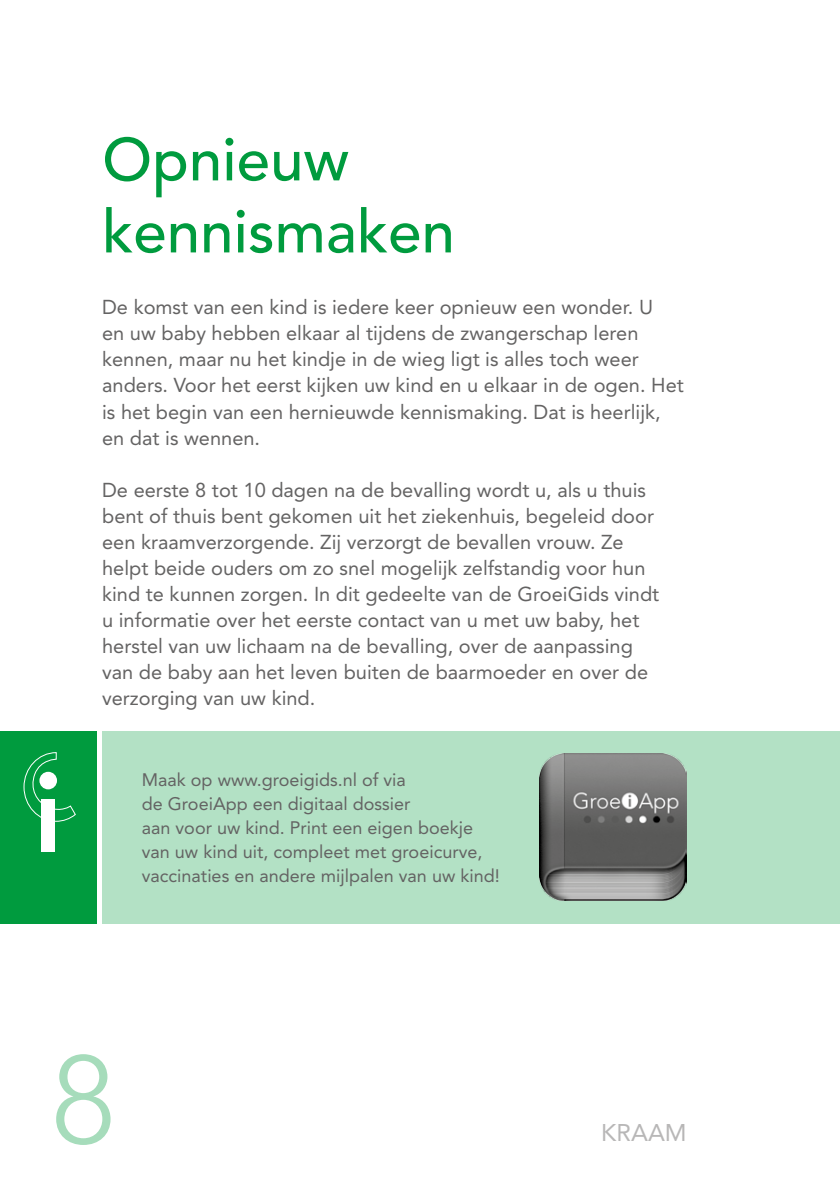
<style>
.page{position:relative;width:840px;height:1191px;background:#fff}
.page>*{position:absolute;margin:0;border:0;box-sizing:border-box;transform-origin:0 0}
.t1{font:300 124px "Avenir";color:#a6dcbb}
.t2{font:500 60px/72px "Avenir";color:#009b3e}
.t3{font:24px "Avenir";color:#b8b7b7}
.t4{font:20px/26px "Avenir";color:#646363}
.t5{font:18px/24px "Avenir";color:#646363}
</style>
<div class="page">
<hr style="left:839px;top:626px;width:1px;height:155px;background:#b3e1c5">
<div style="left:0;top:731px;width:96px;height:192px;background:#009b3e"></div>
<svg style="left:23px;top:752px;width:53px;height:70px"></svg>
<div style="left:39px;top:772px;width:18px;height:17px;background:#fff;border-radius:50%"></div>
<div style="left:42px;top:799px;width:13px;height:52px;background:#fff"></div>
<div style="left:102px;top:730px;width:737px;height:193px;background:#b3e1c5"></div>
<img style="left:539px;top:753px;width:147px;height:147px">
<h2 class="t2" style="left:102px;top:125px;width:354px">Opnieuw kennismaken</h2>
<p class="t4" style="left:102px;top:294px;width:583px">De komst van een kind is iedere keer opnieuw een wonder. U<br>en uw baby hebben elkaar al tijdens de zwangerschap leren kennen, maar nu het kindje in de wieg ligt is alles toch weer anders. Voor het eerst kijken uw kind en u elkaar in de ogen. Het is het begin van een hernieuwde kennismaking. Dat is heerlijk, en dat is wennen.</p>
<p class="t4" style="left:102px;top:476px;width:558px">De eerste 8 tot 10 dagen na de bevalling wordt u, als u thuis bent of thuis bent gekomen uit het ziekenhuis, begeleid door een kraamverzorgende. Zij verzorgt de bevallen vrouw. Ze helpt beide ouders om zo snel mogelijk zelfstandig voor hun kind te kunnen zorgen. In dit gedeelte van de GroeiGids vindt u informatie over het eerste contact van u met uw baby, het herstel van uw lichaam na de bevalling, over de aanpassing van de baby aan het leven buiten de baarmoeder en over de verzorging van uw kind.</p>
<p class="t5" style="left:142px;top:767px;width:359px">Maak op www.groeigids.nl of via<br>de GroeiApp een digitaal dossier<br>aan voor uw kind. Print een eigen boekje van uw kind uit, compleet met groeicurve, vaccinaties en andere mijlpalen van uw kind!</p>
<h1 class="t1" style="left:51px;top:1027px;width:66px">8</h1>
<p class="t3" style="left:601px;top:1118px;width:87px">KRAAM</p>
</div>
